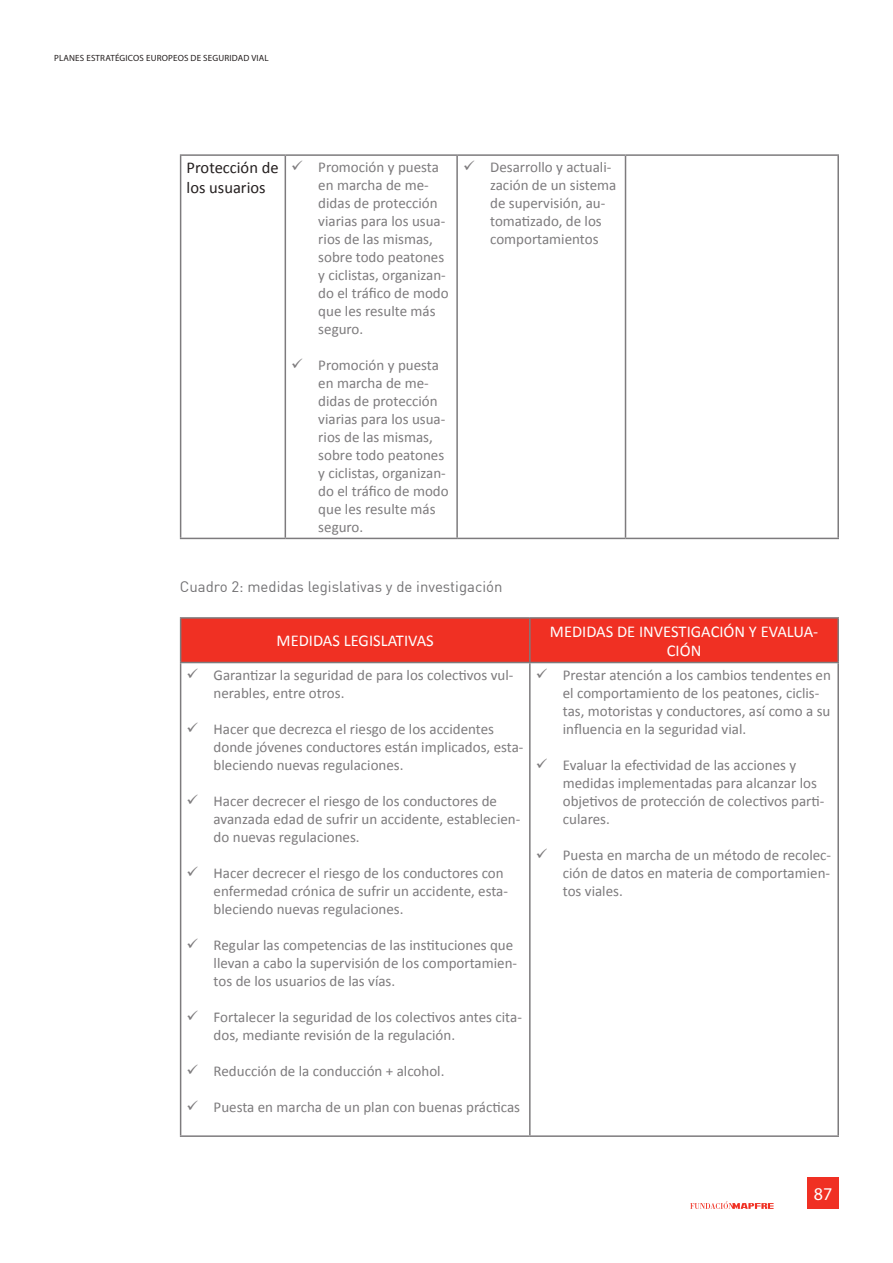
<style>
.page{position:relative;width:893px;height:1263px;background:#fff}
.page>*{position:absolute;margin:0;border:0;box-sizing:border-box;transform-origin:0 0}
.t1{font:18px "Myriad Pro";color:#fff}
.t2{font:16.5px/19.8px "Calibri";color:#fff;text-align:center}
.t3{font:16.5px/19.8px "Calibri";color:#241f1f}
.t4{font:15px/18px "Calibri";color:#7d7b7d}
.t5{font:15px "DIN";color:#737274}
.t6{font:9px "Myriad Pro";letter-spacing:.02em;color:#241f1f}
</style>
<div class="page">
<div style="left:807px;top:1177px;width:32px;height:32px;background:#f03023"></div>
<svg style="left:690px;top:1201px;width:84px;height:8px"></svg>
<hr style="left:180px;top:154px;width:105px;height:2px;background:#7d7b7d">
<hr style="left:180px;top:156px;width:1px;height:382px;background:#7d7b7d">
<hr style="left:285px;top:154px;width:172px;height:2px;background:#7d7b7d">
<hr style="left:285px;top:156px;width:1px;height:382px;background:#7d7b7d">
<hr style="left:457px;top:154px;width:168px;height:2px;background:#7d7b7d">
<hr style="left:456px;top:156px;width:2px;height:382px;background:#7d7b7d">
<hr style="left:625px;top:154px;width:214px;height:2px;background:#7d7b7d">
<hr style="left:625px;top:156px;width:1px;height:382px;background:#7d7b7d">
<hr style="left:837px;top:156px;width:2px;height:382px;background:#7d7b7d">
<hr style="left:180px;top:538px;width:105px;height:1px;background:#7d7b7d">
<hr style="left:285px;top:538px;width:172px;height:1px;background:#7d7b7d">
<hr style="left:457px;top:538px;width:168px;height:1px;background:#7d7b7d">
<hr style="left:625px;top:538px;width:214px;height:1px;background:#7d7b7d">
<div style="left:181px;top:619px;width:656px;height:43px;background:#f03023"></div>
<hr style="left:180px;top:617px;width:350px;height:2px;background:#7d7b7d">
<hr style="left:180px;top:619px;width:1px;height:43px;background:#7d7b7d">
<hr style="left:530px;top:617px;width:309px;height:2px;background:#7d7b7d">
<hr style="left:529px;top:619px;width:2px;height:43px;background:#7d7b7d">
<hr style="left:837px;top:619px;width:2px;height:43px;background:#7d7b7d">
<hr style="left:180px;top:662px;width:350px;height:1px;background:#7d7b7d">
<hr style="left:180px;top:663px;width:1px;height:472px;background:#7d7b7d">
<hr style="left:530px;top:662px;width:309px;height:1px;background:#7d7b7d">
<hr style="left:529px;top:663px;width:2px;height:472px;background:#7d7b7d">
<hr style="left:837px;top:663px;width:2px;height:472px;background:#7d7b7d">
<hr style="left:180px;top:1135px;width:350px;height:2px;background:#7d7b7d">
<hr style="left:530px;top:1135px;width:309px;height:2px;background:#7d7b7d">
<p class="t6" style="left:54px;top:52px;width:216px">PLANES ESTRATÉGICOS EUROPEOS DE SEGURIDAD VIAL</p>
<p class="t3" style="left:187px;top:158px;width:93px">Protección de los usuarios</p>
<p class="t4" style="left:318px;top:158px;width:132px">Promoción y puesta en marcha de me&shy;didas de protección viarias para los usua&shy;rios de las mismas, sobre todo peatones y ciclistas, organizan&shy;do el tráfico de modo que les resulte más seguro.</p>
<p class="t4" style="left:318px;top:356px;width:132px">Promoción y puesta en marcha de me&shy;didas de protección viarias para los usua&shy;rios de las mismas, sobre todo peatones y ciclistas, organizan&shy;do el tráfico de modo que les resulte más seguro.</p>
<p class="t4" style="left:490px;top:158px;width:128px">Desarrollo y actuali&shy;zación de un sistema de supervisión, au&shy;tomatizado, de los comportamientos</p>
<p class="t5" style="left:180px;top:577px;width:324px">Cuadro 2: medidas legislativas y de investigación</p>
<p class="t2" style="left:277px;top:631px;width:159px">MEDIDAS LEGISLATIVAS</p>
<p class="t4" style="left:214px;top:666px;width:301px">Garantizar la seguridad de para los colectivos vul&shy;nerables, entre otros.</p>
<p class="t4" style="left:214px;top:720px;width:311px">Hacer que decrezca el riesgo de los accidentes donde jóvenes conductores están implicados, esta&shy;bleciendo nuevas regulaciones.</p>
<p class="t4" style="left:214px;top:792px;width:308px">Hacer decrecer el riesgo de los conductores de avanzada edad de sufrir un accidente, establecien&shy;do nuevas regulaciones.</p>
<p class="t4" style="left:214px;top:864px;width:296px">Hacer decrecer el riesgo de los conductores con enfermedad crónica de sufrir un accidente, esta&shy;bleciendo nuevas regulaciones.</p>
<p class="t4" style="left:214px;top:936px;width:305px">Regular las competencias de las instituciones que llevan a cabo la supervisión de los comportamien&shy;tos de los usuarios de las vías.</p>
<p class="t4" style="left:214px;top:1008px;width:310px">Fortalecer la seguridad de los colectivos antes cita&shy;dos, mediante revisión de la regulación.</p>
<p class="t4" style="left:214px;top:1062px;width:232px">Reducción de la conducción + alcohol.</p>
<p class="t4" style="left:214px;top:1098px;width:308px">Puesta en marcha de un plan con buenas prácticas</p>
<p class="t2" style="left:550px;top:621px;width:270px">MEDIDAS DE INVESTIGACIÓN Y EVALUA-<br>CIÓN</p>
<p class="t4" style="left:563px;top:666px;width:270px">Prestar atención a los cambios tendentes en el comportamiento de los peatones, ciclis&shy;tas, motoristas y conductores, así como a su influencia en la seguridad vial.</p>
<p class="t4" style="left:563px;top:756px;width:263px">Evaluar la efectividad de las acciones y medidas implementadas para alcanzar los objetivos de protección de colectivos parti&shy;culares.</p>
<p class="t4" style="left:563px;top:846px;width:270px;text-align:justify">Puesta en marcha de un método de recolec&shy;ción de datos en materia de comportamien&shy;tos viales.</p>
<p class="t1" style="left:814px;top:1183px;width:20px">87</p>
</div>
